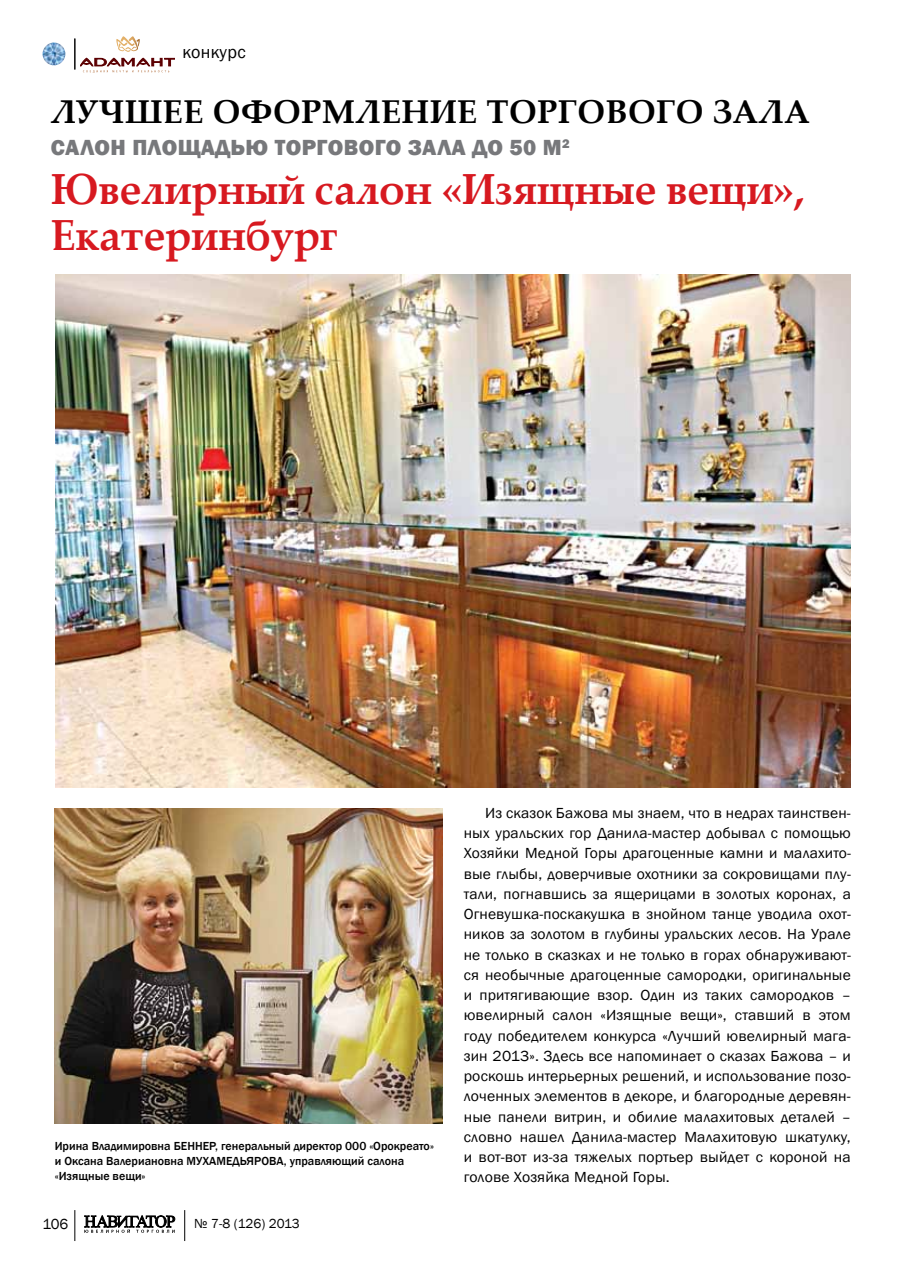
<style>
.page{position:relative;width:902px;height:1263px;background:#fff}
.page>*{position:absolute;margin:0;border:0;box-sizing:border-box;transform-origin:0 0}
.t1{font:700 43.5px/46.5px "Palatino Linotype";letter-spacing:-.01em;color:#d71920;scale:.95 1}
.t2{font:700 33px "Palatino Linotype";letter-spacing:.01em;color:#000}
.t3{font:800 22.5px "Franklin Gothic";letter-spacing:.02em;color:#77787b}
.t4{font:18px "Franklin Gothic";letter-spacing:.02em;color:#000}
.t5{font:15px/20.2px "Franklin Gothic";letter-spacing:.01em;color:#000;text-align:justify;scale:1.04 1}
.t6{font:15px "Franklin Gothic";letter-spacing:.01em;color:#000}
.t7{font:13.5px "Franklin Gothic";color:#000}
.t8{font:500 12px/15px "Franklin Gothic";color:#000}
</style>
<div class="page">
<img style="left:43px;top:43px;width:22px;height:22px;border-radius:11px">
<svg style="left:84px;top:1215px;width:91px;height:18px"></svg>
<hr style="left:184px;top:1210px;width:1px;height:31px;background:#000">
<hr style="left:74px;top:1210px;width:1px;height:31px;background:#000">
<hr style="left:74px;top:39px;width:1px;height:30px;background:#000">
<svg style="left:80px;top:58px;width:95px;height:15px"></svg>
<svg style="left:116px;top:36px;width:24px;height:15px"></svg>
<img style="left:55px;top:275px;width:795px;height:513px">
<img style="left:54px;top:808px;width:388px;height:316px">
<p class="t4" style="left:182px;top:41px;width:65px">конкурс</p>
<h2 class="t2" style="left:51px;top:89px;width:760px">ЛУЧШЕЕ ОФОРМЛЕНИЕ ТОРГОВОГО ЗАЛА</h2>
<h3 class="t3" style="left:51px;top:133px;width:520px">САЛОН ПЛОЩАДЬЮ ТОРГОВОГО ЗАЛА ДО 50 м<sup>2</sup></h3>
<h1 class="t1" style="left:51px;top:164px;width:794px">Ювелирный салон «Изящные вещи»,<br>Екатеринбург</h1>
<p class="t8" style="left:55px;top:1139px;width:380px">Ирина Владимировна Беннер, генеральный директор 000 «Орокреато» и Оксана Валериановна Мухамедьярова, управляющий салона «Изящные вещи»</p>
<p class="t6" style="left:43px;top:1214px;width:27px">106</p>
<p class="t7" style="left:194px;top:1215px;width:107px">№ 7-8 (126) 2013</p>
<p class="t5" style="left:463px;top:803px;width:374px;text-indent:21px">Из сказок Бажова мы знаем, что в недрах таинствен&shy;ных уральских гор Данила-мастер добывал с помощью Хозяйки Медной Горы драгоценные камни и малахито&shy;вые глыбы, доверчивые охотники за сокровищами плу&shy;тали, погнавшись за ящерицами в золотых коронах, а Огневушка-поскакушка в знойном танце уводила охот&shy;ников за золотом в глубины уральских лесов. На Урале не только в сказках и не только в горах обнаруживают&shy;ся необычные драгоценные самородки, оригинальные и притягивающие взор. Один из таких самородков – ювелирный салон «Изящные вещи», ставший в этом году победителем конкурса «Лучший ювелирный мага&shy;зин 2013». Здесь все напоминает о сказах Бажова – и роскошь интерьерных решений, и использование позо&shy;лоченных элементов в декоре, и благородные деревян&shy;ные панели витрин, и обилие малахитовых деталей – словно нашел Данила-мастер Малахитовую шкатулку, и вот-вот из-за тяжелых портьер выйдет с короной на голове Хозяйка Медной Горы.</p>
</div>
